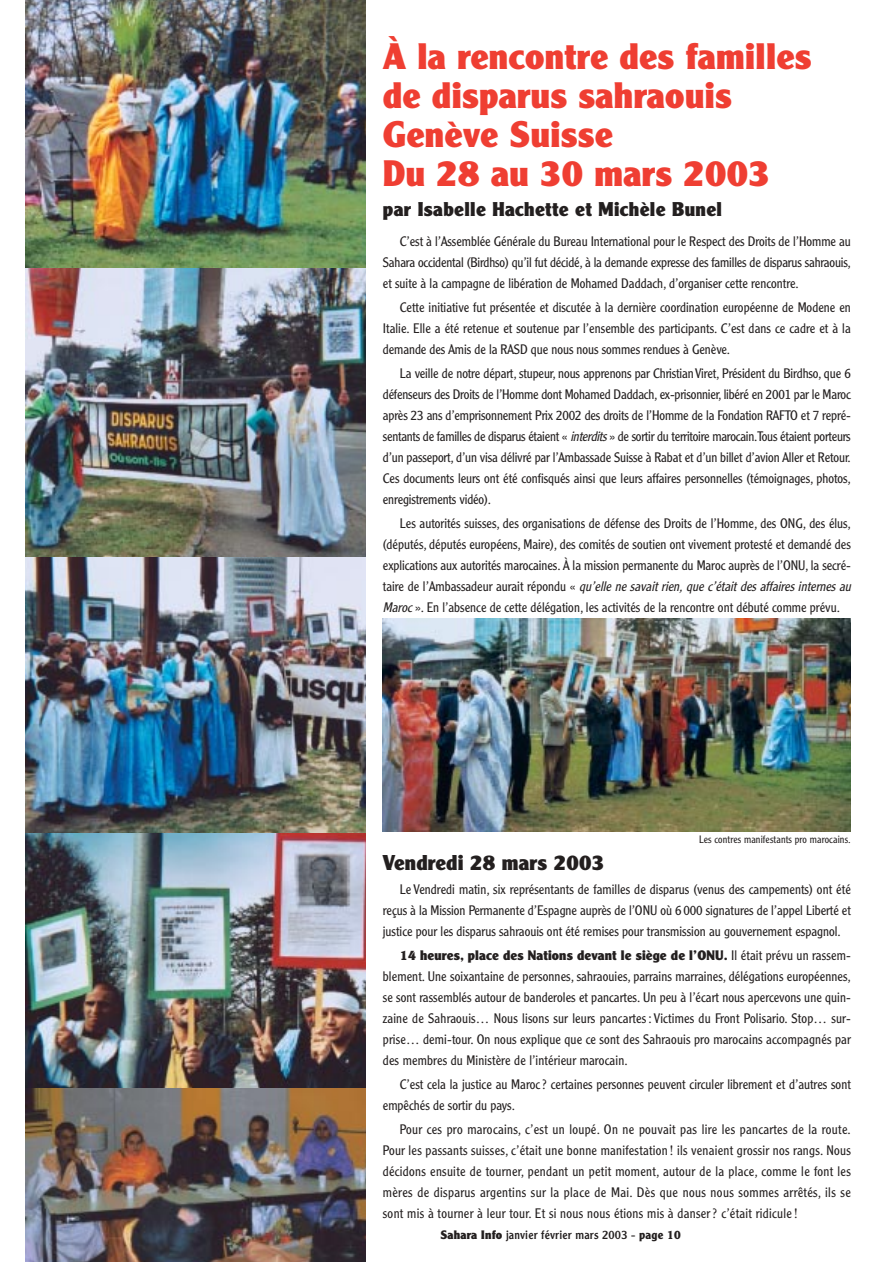
<style>
.page{position:relative;width:893px;height:1262px;background:#fff}
.page>*{position:absolute;margin:0;border:0;box-sizing:border-box;transform-origin:0 0}
.t1{font:900 36px/39px "Clearface Gothic LH";letter-spacing:.01em;color:#ef3e32}
.t2{font:900 21px "Clearface Gothic LH";letter-spacing:.01em;color:#231f1f}
.t3{font:900 19.5px "Clearface Gothic LH";letter-spacing:.02em;color:#231f1f}
.t4{font:300 13.5px/21px "Clearface Gothic LH";color:#231f1f;text-align:justify}
.t5{font:12px "Clearface Gothic LH";letter-spacing:.02em;color:#231f1f}
.t6{font:300 10.5px "Clearface Gothic LH";letter-spacing:.01em;color:#231f1f}
.s1{font-style:italic}
.s2{font-weight:900}
.s3{font-weight:700}
</style>
<div class="page">
<img style="left:26px;top:268px;width:340px;height:289px">
<img style="left:26px;top:0;width:340px;height:268px">
<img style="left:26px;top:557px;width:340px;height:276px">
<img style="left:26px;top:833px;width:340px;height:256px">
<img style="left:383px;top:619px;width:467px;height:212px">
<img style="left:26px;top:1089px;width:340px;height:172px">
<h1 class="t1" style="left:383px;top:40px;width:430px">À la rencontre des familles de disparus sahraouis<br>Genève Suisse<br>Du 28 au 30 mars 2003</h1>
<h3 class="t3" style="left:383px;top:202px;width:340px">par Isabelle Hachette et Michèle Bunel</h3>
<p class="t4" style="left:383px;top:232px;width:469px;text-indent:17px">C’est à l’Assemblée Générale du Bureau International pour le Respect des Droits de l’Homme au Sahara occidental (Birdhso) qu’il fut décidé, à la demande expresse des familles de disparus sahraouis, et suite à la campagne de libération de Mohamed Daddach, d’organiser cette rencontre.</p>
<p class="t4" style="left:383px;top:298px;width:469px;text-indent:17px">Cette initiative fut présentée et discutée à la dernière coordination européenne de Modene en Italie. Elle a été retenue et soutenue par l’ensemble des participants. C’est dans ce cadre et à la demande des Amis de la RASD que nous nous sommes rendues à Genève.</p>
<p class="t4" style="left:383px;top:364px;width:469px;text-indent:17px">La veille de notre départ, stupeur, nous apprenons par Christian Viret, Président du Birdhso, que 6 défenseurs des Droits de l’Homme dont Mohamed Daddach, ex-prisonnier, libéré en 2001 par le Maroc après 23 ans d’emprisonnement Prix 2002 des droits de l’Homme de la Fondation RAFTO et 7 repré&shy;sentants de familles de disparus étaient « <span class="s1">interdits</span>» de sortir du territoire marocain.Tous étaient porteurs d’un passeport, d’un visa délivré par l’Ambassade Suisse à Rabat et d’un billet d’avion Aller et Retour.<br>Ces documents leurs ont été confisqués ainsi que leurs affaires personnelles (témoignages, photos, enregistrements vidéo).</p>
<p class="t4" style="left:383px;top:514px;width:472px;text-align:left;text-indent:17px">Les autorités suisses, des organisations de défense des Droits de l’Homme, des ONG, des élus, (députés, députés européens, Maire), des comités de soutien ont vivement protesté et demandé des explications aux autorités marocaines. À la mission permanente du Maroc auprès de l’ONU, la secré&shy;t a i r e d e l ’ A m b a s s a d e u r a u ra i t r é p o n d u « <span class="s1">qu’elle ne savait rien, que c’était des affaires internes au Maroc</span>». En l’absence de cette délégation, les activités de la rencontre ont débuté comme prévu.</p>
<p class="t6" style="left:699px;top:836px;width:153px">Les contres manifestants pro marocains.</p>
<h2 class="t2" style="left:383px;top:855px;width:223px">Vendredi 28 mars 2003</h2>
<p class="t4" style="left:383px;top:880px;width:469px;text-indent:17px">Le Vendredi matin, six représentants de familles de disparus (venus des campements) ont été reçus à la Mission Permanente d’Espagne auprès de l’ONU où 6000 signatures de l’appel Liberté et justice pour les disparus sahraouis ont été remises pour transmission au gouvernement espagnol.</p>
<p class="t4" style="left:383px;top:946px;width:469px;text-indent:17px"><span class="s2">14 heures, place des Nations devant le siège de l’ONU.</span> Il était prévu un rassem&shy;blement. Une soixantaine de personnes, sahraouies, parrains marraines, délégations européennes, se sont rassemblés autour de banderoles et pancartes. Un peu à l’écart nous apercevons une quin&shy;zaine de Sahraouis… Nous lisons sur leurs pancartes : Victimes du Front Polisario. Stop… sur&shy;prise… demi-tour. On nous explique que ce sont des Sahraouis pro marocains accompagnés par des membres du Ministère de l’intérieur marocain.</p>
<p class="t4" style="left:383px;top:1075px;width:469px;text-indent:17px">C’est cela la justice au Maroc ? certaines personnes peuvent circuler librement et d’autres sont empêchés de sortir du pays.</p>
<p class="t4" style="left:383px;top:1120px;width:469px;text-indent:17px">Pour ces pro marocains, c’est un loupé. On ne pouvait pas lire les pancartes de la route.<br>Pour les passants suisses, c’était une bonne manifestation ! ils venaient grossir nos rangs. Nous décidons ensuite de tourner, pendant un petit moment, autour de la place, comme le font les mères de disparus argentins sur la place de Mai. Dès que nous nous sommes arrêtés, ils se sont mis à tourner à leur tour. Et si nous nous étions mis à danser ? c’était ridicule !</p>
<p class="t5" style="left:440px;top:1230px;width:242px"><span class="s2">Sahara Info</span> janvier février mars 2003 - <span class="s3">page 10</span></p>
</div>
